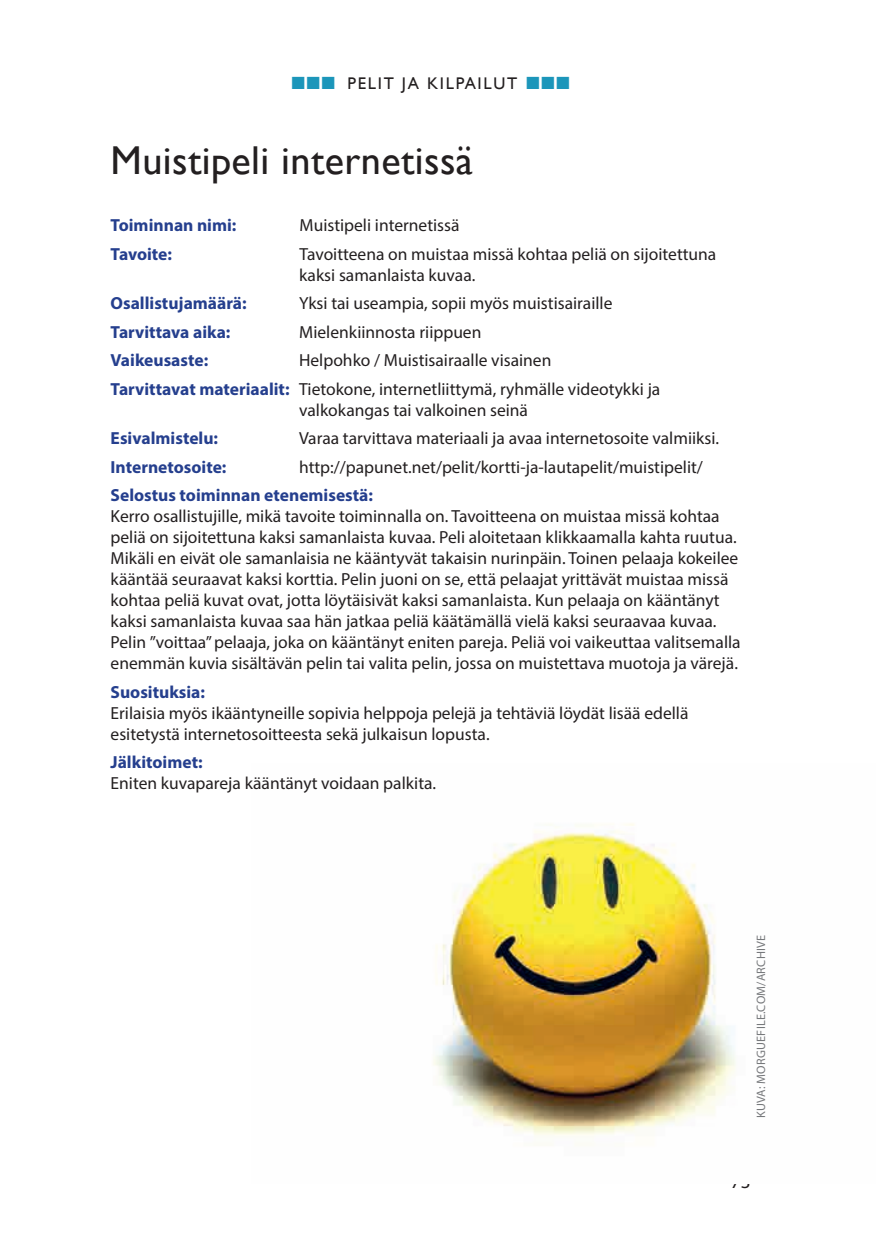
<style>
.page{position:relative;width:876px;height:1244px;background:#fff}
.page>*{position:absolute;margin:0;border:0;box-sizing:border-box;transform-origin:0 0}
.t1{font:40.25px "Gill Sans";letter-spacing:.01em;color:#231f20}
.t2{font:19.25px "Myriad Pro";color:#231f20}
.t3{font:17.5px/21px "Myriad Pro";color:#231f20}
.t4{font:700 17.5px "Myriad Pro";color:#253f8e}
.t5{font:16.8px "Gill Sans";color:#231f20}
.t6{font:12.25px "Myriad Pro";letter-spacing:.02em;color:#76787b}
.s1{font-weight:700;color:#253f8e}
</style>
<div class="page">
<img style="left:433px;top:823px;width:303px;height:313px">
<p class="t5" style="left:347px;top:73px;width:90px">Pelit ja kilpail</p>
<p class="t5" style="left:493px;top:73px;width:25px">ut</p>
<h1 class="t1" style="left:111px;top:137px;width:364px">Muistipeli internetissä</h1>
<p class="t4" style="left:111px;top:214px;width:127px">Toiminnan nimi:</p>
<p class="t3" style="left:300px;top:215px;width:161px">Muistipeli internetissä</p>
<p class="t4" style="left:111px;top:242px;width:63px">Tavoite:</p>
<p class="t3" style="left:299px;top:243px;width:419px">Tavoitteena on muistaa missä kohtaa peliä on sijoitettuna kaksi samanlaista kuvaa.</p>
<p class="t4" style="left:111px;top:292px;width:138px">Osallistujamäärä:</p>
<p class="t3" style="left:299px;top:293px;width:315px">Yksi tai useampia, sopii myös muistisairaille</p>
<p class="t4" style="left:111px;top:320px;width:121px">Tarvittava aika:</p>
<p class="t3" style="left:299px;top:321px;width:184px">Mielenkiinnosta riippuen</p>
<p class="t4" style="left:111px;top:349px;width:99px">Vaikeusaste:</p>
<p class="t3" style="left:111px;top:346px;width:551px;line-height:28.3px;text-indent:189px">Helpohko / Muistisairaalle visainen<br><span class="s1">Tarvittavat materiaalit:</span> Tietokone, internetliittymä, ryhmälle videotykki ja</p>
<p class="t3" style="left:299px;top:399px;width:230px">valkokangas tai valkoinen seinä</p>
<p class="t4" style="left:111px;top:427px;width:109px">Esivalmistelu:</p>
<p class="t3" style="left:299px;top:427px;width:421px">Varaa tarvittava materiaali ja avaa internetosoite valmiiksi.</p>
<p class="t4" style="left:111px;top:455px;width:117px">Internetosoite:</p>
<p class="t3" style="left:299px;top:456px;width:405px">http://papunet.net/pelit/kortti-ja-lautapelit/muistipelit/</p>
<p class="t4" style="left:111px;top:484px;width:264px">Selostus toiminnan etenemisestä:</p>
<p class="t3" style="left:111px;top:505px;width:632px">Kerro osallistujille, mikä tavoite toiminnalla on. Tavoitteena on muistaa missä kohtaa peliä on sijoitettuna kaksi samanlaista kuvaa. Peli aloitetaan klikkaamalla kahta ruutua.<br>Mikäli en eivät ole samanlaisia ne kääntyvät takaisin nurinpäin. Toinen pelaaja kokeilee kääntää seuraavat kaksi korttia. Pelin juoni on se, että pelaajat yrittävät muistaa missä kohtaa peliä kuvat ovat, jotta löytäisivät kaksi samanlaista. Kun pelaaja on kääntänyt kaksi samanlaista kuvaa saa hän jatkaa peliä käätämällä vielä kaksi seuraavaa kuvaa.<br>Pelin ”voittaa” pelaaja, joka on kääntänyt eniten pareja. Peliä voi vaikeuttaa valitsemalla enemmän kuvia sisältävän pelin tai valita pelin, jossa on muistettava muotoja ja värejä.</p>
<p class="t4" style="left:111px;top:680px;width:96px">Suosituksia:</p>
<p class="t3" style="left:111px;top:702px;width:579px">Erilaisia myös ikääntyneille sopivia helppoja pelejä ja tehtäviä löydät lisää edellä esitetystä internetosoitteesta sekä julkaisun lopusta.</p>
<p class="t4" style="left:111px;top:750px;width:94px">Jälkitoimet:</p>
<p class="t3" style="left:111px;top:772px;width:327px">Eniten kuvapareja kääntänyt voidaan palkita.</p>
<p class="t6" style="left:753px;top:1117px;width:183px;rotate:-90deg">Kuva: morguefile.com/archive</p>
<p class="t2" style="left:731px;top:1169px;width:21px">73</p>
</div>
